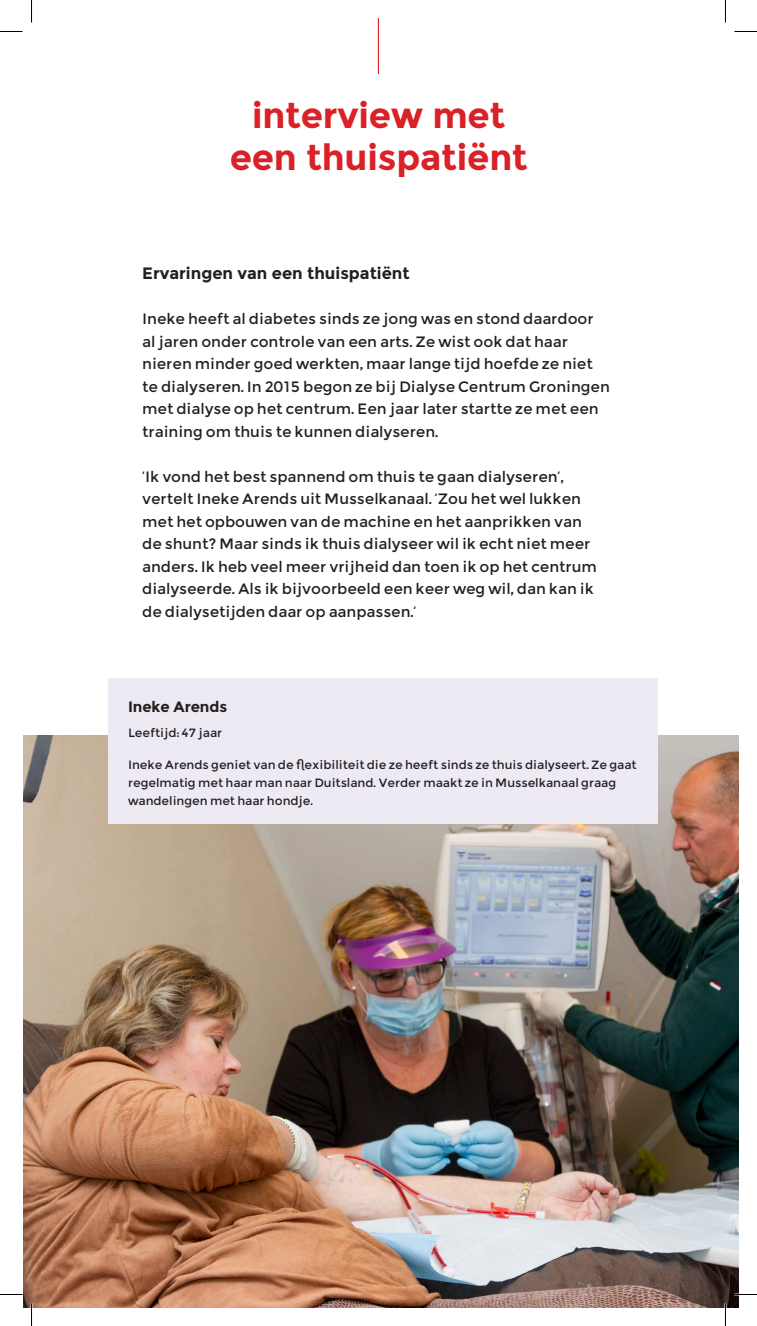
<style>
.page{position:relative;width:757px;height:1326px;background:#fff}
.page>*{position:absolute;margin:0;border:0;box-sizing:border-box;transform-origin:0 0}
.Brochure_Kop{font:700 36px "Montserrat";letter-spacing:-.005em;color:#da2128}
.Brochure_Subkop{font:700 16.5px "Montserrat";color:#231f20}
.Broodtekst{font:15px/22.5px "Montserrat";letter-spacing:-.005em;color:#231f20}
.Broodtekst-2{font:700 15px "Montserrat";letter-spacing:-.005em;color:#231f20}
.Broodtekst-3{font:12px/18px "Montserrat";letter-spacing:-.005em;color:#231f20}
</style>
<div class="page">
<hr style="left:377px;top:19px;width:2px;height:55px;background:#da2128">
<img style="left:23px;top:736px;width:714px;height:571px">
<div style="left:108px;top:679px;width:549px;height:145px;background:#edeaf4"></div>
<hr style="left:734px;top:1293px;width:22px;height:2px;background:#fff">
<hr style="left:724px;top:1303px;width:2px;height:23px;background:#fff">
<svg style="left:0;top:31px;width:22px;height:1px"></svg>
<svg style="left:734px;top:31px;width:22px;height:1px"></svg>
<svg style="left:0;top:1294px;width:22px;height:1px"></svg>
<svg style="left:734px;top:1294px;width:22px;height:1px"></svg>
<svg style="left:31px;top:0;width:1px;height:23px"></svg>
<svg style="left:31px;top:1303px;width:1px;height:23px"></svg>
<p class="Brochure_Kop" style="left:252px;top:94px;width:254px">interview met</p>
<p class="Brochure_Kop" style="left:229px;top:136px;width:299px">een thuispatiënt</p>
<p class="Brochure_Subkop" style="left:142px;top:263px;width:269px">Ervaringen van een thuispatiënt</p>
<p class="Broodtekst" style="left:142px;top:307px;width:469px">Ineke heeft al diabetes sinds ze jong was en stond daardoor al jaren onder controle van een arts. Ze wist ook dat haar nieren minder goed werkten, maar lange tijd hoefde ze niet te dialyseren. In 2015 begon ze bij Dialyse Centrum Groningen met dialyse op het centrum. Een jaar later startte ze met een training om thuis te kunnen dialyseren.</p>
<p class="Broodtekst" style="left:142px;top:465px;width:456px">‘Ik vond het best spannend om thuis te gaan dialyseren’, vertelt Ineke Arends uit Musselkanaal. ‘Zou het wel lukken met het opbouwen van de machine en het aanprikken van de shunt? Maar sinds ik thuis dialyseer wil ik echt niet meer anders. Ik heb veel meer vrijheid dan toen ik op het centrum dialyseerde. Als ik bijvoorbeeld een keer weg wil, dan kan ik de dialysetijden daar op aanpassen.’</p>
<p class="Broodtekst-2" style="left:128px;top:698px;width:101px">Ineke Arends</p>
<p class="Broodtekst-3" style="left:128px;top:724px;width:96px">Leeftijd: 47 jaar</p>
<p class="Broodtekst-3" style="left:128px;top:756px;width:510px">Ineke Arends geniet van de flexibiliteit die ze heeft sinds ze thuis dialyseert. Ze gaat regelmatig met haar man naar Duitsland. Verder maakt ze in Musselkanaal graag wandelingen met haar hondje.</p>
</div>
